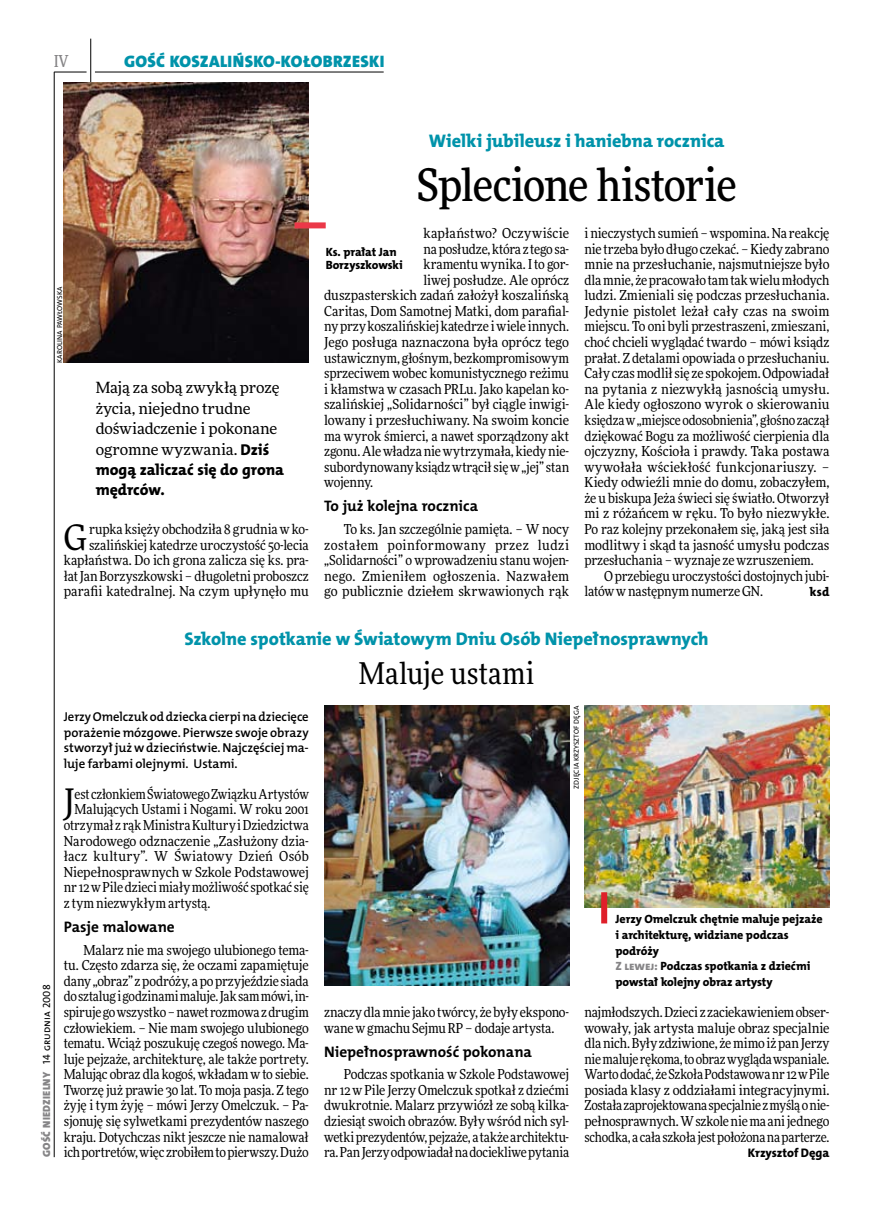
<style>
.page{position:relative;width:872px;height:1221px;background:#fff}
.page>*{position:absolute;margin:0;border:0;box-sizing:border-box;transform-origin:0 0}
.t1{font:500 45px "Freeday Narrow";letter-spacing:-.02em;color:#000}
.t2{font:35.25px "Freeday Narrow News";color:#000}
.t3{font:30px "Freeday Narrow News";color:#000}
.t4{font:18.3px "The Mix HP8 Ex Bld";color:#0093aa}
.t5{font:16.65px "The Mix HP9 Blk";letter-spacing:.02em;color:#0093aa}
.t6{font:500 16.5px "Freeday Narrow";color:#858486;scale:.9 1}
.t7{font:15.75px/20.4px "The Mix HP8 Ex Bld";color:#000}
.t8{font:15.45px/20.4px "Freeday News";letter-spacing:-.01em;color:#000}
.t9{font:15.3px "The Mix HP7 Bld";letter-spacing:-.005em;color:#000}
.t10{font:13.8px/15.6px "Freeday Narrow News";letter-spacing:-.005em;color:#000;text-align:justify}
.t11{font:13.8px "Freeday Narrow News";letter-spacing:.02em;color:#000}
.t12{font:12.9px/15.6px "The Mix HP6 Se Bld";letter-spacing:-.005em;color:#000;text-align:justify}
.t13{font:12.45px "The Mix HP8 Ex Bld";letter-spacing:-.01em;color:#000}
.t14{font:12px/15.6px "The Mix HP8 Ex Bld";letter-spacing:-.005em;color:#000}
.t15{font:10.5px "The Mix HP9 Blk";letter-spacing:.025em;color:#858486}
.t16{font:7.2px "The Mix HP5 Plain";letter-spacing:.015em;color:#000}
.s1{font-family:"The Mix HP8 Ex Bld";font-size:15.75px}
.s2{font-family:"The Mix HP5 Plain";color:#000}
.s3{color:#858486}
</style>
<div class="page">
<hr style="left:54px;top:72px;width:1px;height:1085px;background:#000">
<hr style="left:90px;top:39px;width:1px;height:43px;background:#000">
<hr style="left:54px;top:72px;width:33px;height:1px;background:#000">
<hr style="left:95px;top:72px;width:289px;height:1px;background:#000">
<img style="left:64px;top:82px;width:245px;height:280px">
<img style="left:325px;top:705px;width:244px;height:280px">
<img style="left:584px;top:705px;width:245px;height:202px">
<div style="left:601px;top:892px;width:6px;height:31px;background:#df1f2a"></div>
<div style="left:294px;top:222px;width:32px;height:6px;background:#eb3848"></div>
<p class="t6" style="left:54px;top:50px;width:17px">IV</p>
<p class="t5" style="left:124px;top:50px;width:262px">GOŚĆ KOSZALIŃSKO-KOŁOBRZESKI</p>
<h3 class="t4" style="left:429px;top:129px;width:297px">Wielki jubileusz i haniebna rocznica</h3>
<h1 class="t1" style="left:417px;top:157px;width:321px">Splecione historie</h1>
<p class="t16" style="left:55px;top:363px;width:78px;rotate:-90deg">Karolina Pawłowska</p>
<p class="t8" style="left:96px;top:377px;width:185px">Mają za sobą zwykłą prozę życia, niejedno trudne doświadczenie i pokonane ogromne wyzwania. <span class="s1">Dziś</span></p>
<p class="t7" style="left:96px;top:459px;width:190px">mogą zaliczać się do grona mędrców.</p>
<p class="t10" style="left:64px;top:521px;width:246px;text-align:right">rupka księży obchodziła 8 grudnia w ko&shy;szalińskiej katedrze uroczystość 50-lecia kapłaństwa. Do ich grona zalicza się ks. pra&shy;łat Jan Borzyszkowski – długoletni proboszcz parafii katedralnej. Na czym upłynęło mu</p>
<h2 class="t2" style="left:64px;top:515px;width:25px">G</h2>
<p class="t11" style="left:423px;top:224px;width:147px">kapłaństwo? Oczywiście</p>
<p class="t10" style="left:423px;top:241px;width:147px">naposłudze, która z tego sa-</p>
<p class="t10" style="left:423px;top:256px;width:147px">kramentu wynika. I to gor-</p>
<p class="t10" style="left:423px;top:272px;width:147px">liwej posłudze. Ale oprócz</p>
<p class="t10" style="left:324px;top:287px;width:246px">duszpasterskich zadań założył koszalińską</p>
<p class="t10" style="left:324px;top:303px;width:246px">Caritas, Dom Samotnej Matki, dom parafial-</p>
<p class="t10" style="left:324px;top:318px;width:246px">ny przy koszalińskiej katedrze iwiele innych.</p>
<p class="t10" style="left:324px;top:334px;width:246px">Jego posługa naznaczona była oprócz tego</p>
<p class="t10" style="left:324px;top:350px;width:246px">ustawicznym, głośnym, bezkompromisowym</p>
<p class="t10" style="left:324px;top:365px;width:246px">sprzeciwem wobec komunistycznego reżimu</p>
<p class="t10" style="left:324px;top:381px;width:246px">i kłamstwa w czasach PRLu. Jako kapelan ko-</p>
<p class="t10" style="left:324px;top:396px;width:246px">szalińskiej „Solidarności” był ciągle inwigi-</p>
<p class="t10" style="left:324px;top:412px;width:246px">lowany i przesłuchiwany. Na swoim koncie</p>
<p class="t10" style="left:324px;top:427px;width:246px">ma wyrok śmierci, a nawet sporządzony akt</p>
<p class="t10" style="left:324px;top:443px;width:246px">zgonu. Alewładza niewytrzymała, kiedy nie-</p>
<p class="t10" style="left:324px;top:459px;width:246px">subordynowany ksiądz wtrąciłsię w„jej” stan</p>
<p class="t10" style="left:324px;top:474px;width:51px">wojenny.</p>
<p class="t9" style="left:324px;top:496px;width:155px">To już kolejna rocznica</p>
<p class="t10" style="left:324px;top:521px;width:246px;text-indent:20px">To ks. Jan szczególnie pamięta. – W nocy zostałem poinformowany przez ludzi „Solidarności” o wprowadzeniu stanu wojen&shy;nego. Zmieniłem ogłoszenia. Nazwałem go publicznie dziełem skrwawionych rąk</p>
<p class="t14" style="left:326px;top:245px;width:78px;line-height:13.5px">Ks. prałat Jan<br>Borzyszkowski</p>
<p class="t10" style="left:584px;top:225px;width:246px">i nieczystych sumień – wspomina. Na reakcję nie trzeba było długo czekać. – Kiedy zabrano mnie na przesłuchanie, najsmutniejsze było dla mnie, żepracowało tam tak wielu młodych ludzi. Zmieniali się podczas przesłuchania.<br>Jedynie pistolet leżał cały czas na swoim miejscu. To oni byli przestraszeni, zmieszani, choć chcieli wyglądać twardo – mówi ksiądz prałat. Z detalami opowiada o przesłuchaniu.<br>Cały czas modliłsię ze spokojem. Odpowiadał na pytania z niezwykłą jasnością umysłu.<br>Ale kiedy ogłoszono wyrok o skierowaniu księdza w„miejsce odosobnienia”, głośno zaczął dziękować Bogu za możliwość cierpienia dla ojczyzny, Kościoła i prawdy. Taka postawa wywołała wściekłość funkcjonariuszy. – Kiedy odwieźli mnie do domu, zobaczyłem, że u biskupa Jeża świeci się światło. Otworzył mi z różańcem w ręku. To było niezwykłe.<br>Po raz kolejny przekonałem się, jaką jest siła modlitwy i skąd ta jasność umysłu podczas przesłuchania – wyznaje ze wzruszeniem.</p>
<p class="t10" style="left:584px;top:568px;width:246px;text-indent:20px">Oprzebiegu uroczystości dostojnych jubi&shy;latów w następnym numerze GN.</p>
<p class="t13" style="left:810px;top:584px;width:21px">ksd</p>
<p class="t15" style="left:40px;top:1156px;width:174px;rotate:-90deg">GOŚĆ NIEDZIELNY <span class="s2">14 grudnia 2008</span></p>
<h3 class="t4" style="left:184px;top:627px;width:526px">Szkolne spotkanie w Światowym Dniu Osób Niepełnosprawnych</h3>
<h3 class="t3" style="left:359px;top:655px;width:177px">Maluje ustami</h3>
<p class="t12" style="left:64px;top:708px;width:246px">Jerzy Omelczuk oddziecka cierpi nadziecięce porażenie mózgowe. Pierwsze swoje obrazy stworzył jużwdzieciństwie. Najczęściej ma&shy;luje farbami olejnymi. Ustami.</p>
<h2 class="t2" style="left:64px;top:780px;width:13px">J</h2>
<p class="t10" style="left:75px;top:786px;width:236px">est członkiem Światowego Związku Artystów</p>
<p class="t10" style="left:75px;top:801px;width:236px">Malujących Ustami i Nogami. W roku 2001</p>
<p class="t10" style="left:64px;top:817px;width:246px">otrzymał z rąk Ministra Kultury iDziedzictwa</p>
<p class="t10" style="left:64px;top:832px;width:246px">Narodowego odznaczenie „Zasłużony dzia-</p>
<p class="t11" style="left:64px;top:847px;width:246px">łacz kultury”. W Światowy Dzień Osób</p>
<p class="t10" style="left:64px;top:863px;width:246px">Niepełnosprawnych w Szkole Podstawowej</p>
<p class="t10" style="left:64px;top:879px;width:246px">nr 12 wPile dzieci miały możliwość spotkać się</p>
<p class="t10" style="left:64px;top:895px;width:148px">z tym niezwykłym artystą.</p>
<p class="t9" style="left:64px;top:916px;width:112px">Pasje malowane</p>
<p class="t10" style="left:64px;top:941px;width:246px;text-indent:20px">Malarz nie ma swojego ulubionego tema&shy;tu. Często zdarza się, że oczami zapamiętuje dany „obraz” zpodróży, apoprzyjeździe siada dosztalug igodzinami maluje. Jak sam mówi, in&shy;spiruje gowszystko – nawet rozmowa zdrugim człowiekiem. – Nie mam swojego ulubionego tematu. Wciąż poszukuję czegoś nowego. Ma&shy;luje pejzaże, architekturę, ale także portrety.<br>Malując obraz dla kogoś, wkładam w to siebie.<br>Tworzę już prawie 30 lat. To moja pasja. Z tego żyję i tym żyję – mówi Jerzy Omelczuk. – Pa&shy;sjonuję się sylwetkami prezydentów naszego kraju. Dotychczas nikt jeszcze nie namalował ichportretów, więc zrobiłem topierwszy. Dużo</p>
<p class="t16" style="left:572px;top:788px;width:85px;rotate:-90deg">zdjęcia krzysztof dęga</p>
<p class="t14" style="left:615px;top:911px;width:209px">Jerzy Omelczuk chętnie maluje pejzaże i architekturę, widziane podczas podróży<br><span class="s3">Z lewej:</span> Podczas spotkania z dziećmi powstał kolejny obraz artysty</p>
<p class="t10" style="left:324px;top:1004px;width:246px">znaczy dla mnie jako twórcy, że były ekspono&shy;wane wgmachu Sejmu RP – dodaje artysta.</p>
<p class="t9" style="left:324px;top:1041px;width:209px">Niepełnosprawność pokonana</p>
<p class="t10" style="left:324px;top:1066px;width:246px;text-indent:20px">Podczas spotkania w Szkole Podstawowej nr 12 w Pile Jerzy Omelczuk spotkał z dziećmi dwukrotnie. Malarz przywiózł ze sobą kilka&shy;dziesiąt swoich obrazów. Były wśród nich syl&shy;wetki prezydentów, pejzaże, atakże architektu&shy;ra. Pan Jerzy odpowiadał nadociekliwe pytania</p>
<p class="t10" style="left:584px;top:1004px;width:246px">najmłodszych. Dzieci z zaciekawieniem obser&shy;wowały, jak artysta maluje obraz specjalnie dla nich. Były zdziwione, żemimo iż pan Jerzy niemaluje rękoma, toobraz wygląda wspaniale.<br>Warto dodać, żeSzkoła Podstawowa nr 12 wPile posiada klasy z oddziałami integracyjnymi.<br>Została zaprojektowana specjalnie zmyślą onie&shy;pełnosprawnych. Wszkole niema ani jednego schodka, acała szkoła jestpołożona naparterze.</p>
<p class="t13" style="left:748px;top:1144px;width:83px">Krzysztof Dęga</p>
</div>
